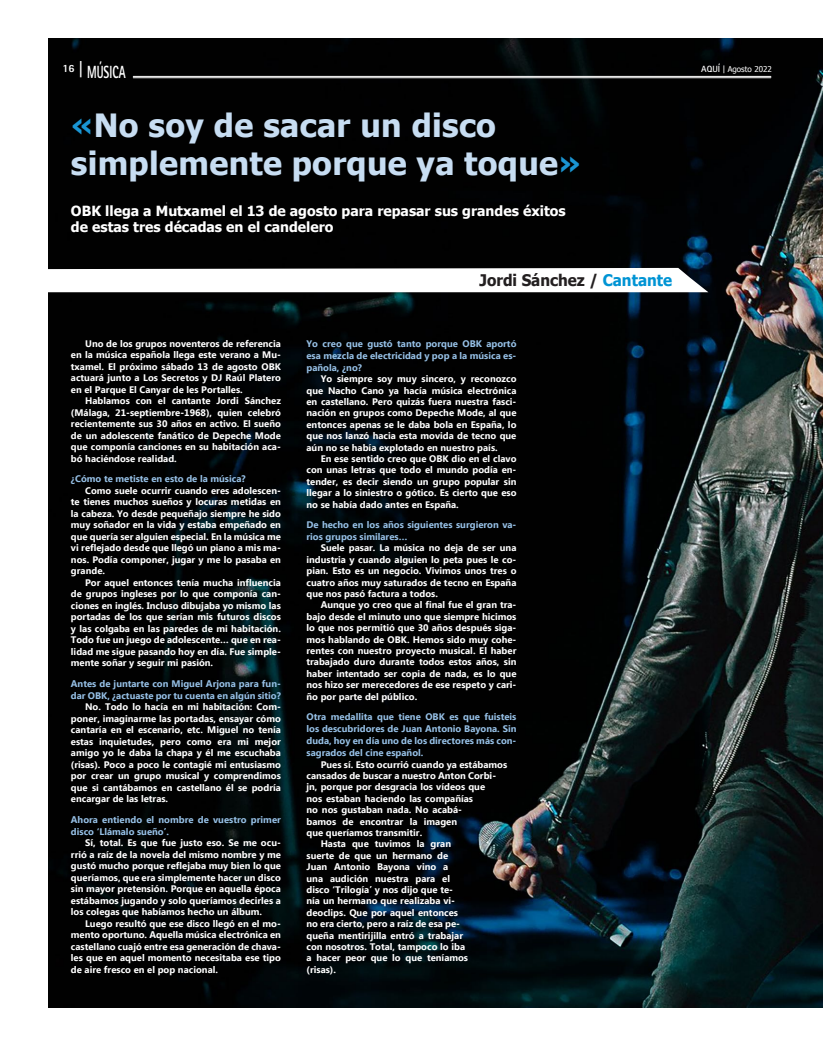
<style>
.page{position:relative;width:823px;height:1049px;background:#fff}
.page>*{position:absolute;margin:0;border:0;box-sizing:border-box;transform-origin:0 0}
.t1{font:700 32px/38.4px "Tahoma";letter-spacing:.01em;color:#c7ddf2}
.t2{font:800 17.6px "Rotis Sans Serif Std";color:#fff;scale:.64 1}
.t3{font:700 16px "Tahoma";color:#231f20;scale:.95 1}
.t4{font:700 14px/16.8px "Tahoma";color:#fff}
.t5{font:800 11px "Rotis Sans Serif Std";color:#fff}
.t6{font:700 9.5px/11.5px "Ebrima";color:#fff;text-align:justify}
.t7{font:700 9.5px/12px "Ebrima";color:#96c0e6}
.t8{font:8px "Tahoma";color:#fff}
.s1{font-size:18.2px}
.s2{font-family:"Rotis Sans Serif Std";font-weight:700;font-size:9px}
.s3{font-family:"Rotis Serif Std";font-weight:700;font-size:9px}
.s4{color:#1a95d3}
.s5{color:#0094d4}
</style>
<div class="page">
<img style="left:48px;top:38px;width:774px;height:970px">
<svg style="left:48px;top:268px;width:660px;height:24px"></svg>
<hr style="left:133px;top:76px;width:637px;height:1px;background:#fff">
<hr style="left:133px;top:78px;width:637px;height:1px;background:#fff">
<h2 class="t2" style="left:79px;top:61px;width:74px"><span class="s1">|</span> MÚSICA</h2>
<p class="t5" style="left:62px;top:61px;width:14px">16</p>
<p class="t8" style="left:700px;top:64px;width:72px"><span class="s2">AQUÍ</span> <span class="s3">|</span> Agosto 2022</p>
<h1 class="t1" style="left:71px;top:104px;width:511px"><span class="s4">«</span>No soy de sacar un disco simplemente porque ya toque<span class="s4">»</span></h1>
<h3 class="t4" style="left:71px;top:201px;width:496px">OBK llega a Mutxamel el 13 de agosto para repasar sus grandes éxitos de estas tres décadas en el candelero</h3>
<p class="t6" style="left:71px;top:338px;width:211px;text-indent:14px">Uno de los grupos noventeros de referencia en la música española llega este verano a Mu&shy;txamel. El próximo sábado 13 de agosto OBK actuará junto a Los Secretos y DJ Raúl Platero en el Parque El Canyar de les Portalles.</p>
<p class="t6" style="left:71px;top:395px;width:211px;text-indent:14px">Hablamos con el cantante Jordi Sánchez (Málaga, 21-septiembre-1968), quien celebró recientemente sus 30 años en activo. El sueño de un adolescente fanático de Depeche Mode que componía canciones en su habitación aca&shy;bó haciéndose realidad.</p>
<p class="t7" style="left:71px;top:473px;width:176px">¿Cómo te metiste en esto de la música?</p>
<p class="t6" style="left:71px;top:485px;width:211px;text-indent:14px">Como suele ocurrir cuando eres adolescen&shy;te tienes muchos sueños y locuras metidas en la cabeza. Yo desde pequeñajo siempre he sido muy soñador en la vida y estaba empeñado en que quería ser alguien especial. En la música me vi reflejado desde que llegó un piano a mis ma&shy;nos. Podía componer, jugar y me lo pasaba en grande.</p>
<p class="t6" style="left:71px;top:577px;width:211px;text-indent:14px">Por aquel entonces tenía mucha influencia de grupos ingleses por lo que componía can&shy;ciones en inglés. Incluso dibujaba yo mismo las portadas de los que serían mis futuros discos y las colgaba en las paredes de mi habitación.<br>Todo fue un juego de adolescente… que en rea&shy;lidad me sigue pasando hoy en día. Fue simple&shy;mente soñar y seguir mi pasión.</p>
<p class="t7" style="left:71px;top:678px;width:211px">Antes de juntarte con Miguel Arjona para fun&shy;dar OBK, ¿actuaste por tu cuenta en algún sitio?</p>
<p class="t6" style="left:71px;top:702px;width:211px;text-indent:14px">No. Todo lo hacía en mi habitación: Com&shy;poner, imaginarme las portadas, ensayar cómo cantaría en el escenario, etc. Miguel no tenía estas inquietudes, pero como era mi mejor amigo yo le daba la chapa y él me escuchaba (risas). Poco a poco le contagié mi entusiasmo por crear un grupo musical y comprendimos que si cantábamos en castellano él se podría encargar de las letras.</p>
<p class="t7" style="left:71px;top:814px;width:211px">Ahora entiendo el nombre de vuestro primer disco ‘Llámalo sueño’.</p>
<p class="t6" style="left:71px;top:838px;width:211px;text-indent:14px">Sí, total. Es que fue justo eso. Se me ocu&shy;rrió a raíz de la novela del mismo nombre y me gustó mucho porque reflejaba muy bien lo que queríamos, que era simplemente hacer un disco sin mayor pretensión. Porque en aquella época estábamos jugando y solo queríamos decirles a los colegas que habíamos hecho un álbum.</p>
<p class="t6" style="left:71px;top:918px;width:211px;text-indent:14px">Luego resultó que ese disco llegó en el mo&shy;mento oportuno. Aquella música electrónica en castellano cuajó entre esa generación de chava&shy;les que en aquel momento necesitaba ese tipo de aire fresco en el pop nacional.</p>
<h3 class="t3" style="left:479px;top:269px;width:204px">Jordi Sánchez / <span class="s5">Cantante</span></h3>
<p class="t7" style="left:306px;top:338px;width:211px;text-align:justify">Yo creo que gustó tanto porque OBK aportó esa mezcla de electricidad y pop a la música es&shy;pañola, ¿no?</p>
<p class="t6" style="left:306px;top:373px;width:211px;text-indent:14px">Yo siempre soy muy sincero, y reconozco que Nacho Cano ya hacía música electrónica en castellano. Pero quizás fuera nuestra fasci&shy;nación en grupos como Depeche Mode, al que entonces apenas se le daba bola en España, lo que nos lanzó hacia esta movida de tecno que aún no se había explotado en nuestro país.</p>
<p class="t6" style="left:306px;top:453px;width:211px;text-indent:14px">En ese sentido creo que OBK dio en el clavo con unas letras que todo el mundo podía en&shy;tender, es decir siendo un grupo popular sin llegar a lo siniestro o gótico. Es cierto que eso no se había dado antes en España.</p>
<p class="t7" style="left:306px;top:519px;width:211px">De hecho en los años siguientes surgieron va&shy;rios grupos similares…</p>
<p class="t6" style="left:306px;top:543px;width:211px;text-indent:14px">Suele pasar. La música no deja de ser una industria y cuando alguien lo peta pues le co&shy;pian. Esto es un negocio. Vivimos unos tres o cuatro años muy saturados de tecno en España que nos pasó factura a todos.</p>
<p class="t6" style="left:306px;top:600px;width:211px;text-indent:14px">Aunque yo creo que al final fue el gran tra&shy;bajo desde el minuto uno que siempre hicimos lo que nos permitió que 30 años después siga&shy;mos hablando de OBK. Hemos sido muy cohe&shy;rentes con nuestro proyecto musical. El haber trabajado duro durante todos estos años, sin haber intentado ser copia de nada, es lo que nos hizo ser merecedores de ese respeto y cari&shy;ño por parte del público.</p>
<p class="t7" style="left:306px;top:711px;width:211px;text-align:justify">Otra medallita que tiene OBK es que fuisteis los descubridores de Juan Antonio Bayona. Sin duda, hoy en día uno de los directores más con&shy;sagrados del cine español.</p>
<p class="t6" style="left:320px;top:759px;width:188px">Pues sí. Esto ocurrió cuando ya estábamos</p>
<p class="t6" style="left:306px;top:770px;width:191px">cansados de buscar a nuestro Anton Corbi-</p>
<p class="t6" style="left:306px;top:782px;width:180px">jn, porque por desgracia los vídeos que</p>
<p class="t6" style="left:306px;top:793px;width:168px">nos estaban haciendo las compañías</p>
<p class="t6" style="left:306px;top:804px;width:157px">no nos gustaban nada. No acabá-</p>
<p class="t6" style="left:306px;top:816px;width:152px">bamos de encontrar la imagen</p>
<p class="t6" style="left:306px;top:827px;width:117px">que queríamos transmitir.</p>
<p class="t6" style="left:320px;top:839px;width:132px">Hasta que tuvimos la gran</p>
<p class="t6" style="left:306px;top:850px;width:143px">suerte de que un hermano de</p>
<p class="t6" style="left:306px;top:861px;width:143px">Juan Antonio Bayona vino a</p>
<p class="t6" style="left:306px;top:873px;width:145px">una audición nuestra para el</p>
<p class="t6" style="left:306px;top:884px;width:148px">disco ‘Trilogía’ y nos dijo que te-</p>
<p class="t6" style="left:306px;top:896px;width:150px">nía un hermano que realizaba vi-</p>
<p class="t6" style="left:306px;top:907px;width:153px">deoclips. Que por aquel entonces</p>
<p class="t6" style="left:306px;top:918px;width:155px">no era cierto, pero a raíz de esa pe-</p>
<p class="t6" style="left:306px;top:930px;width:158px">queña mentirijilla entró a trabajar</p>
<p class="t6" style="left:306px;top:941px;width:160px">con nosotros. Total, tampoco lo iba</p>
<p class="t6" style="left:306px;top:953px;width:163px">a hacer peor que lo que teníamos</p>
<p class="t6" style="left:306px;top:964px;width:31px">(risas).</p>
</div>
